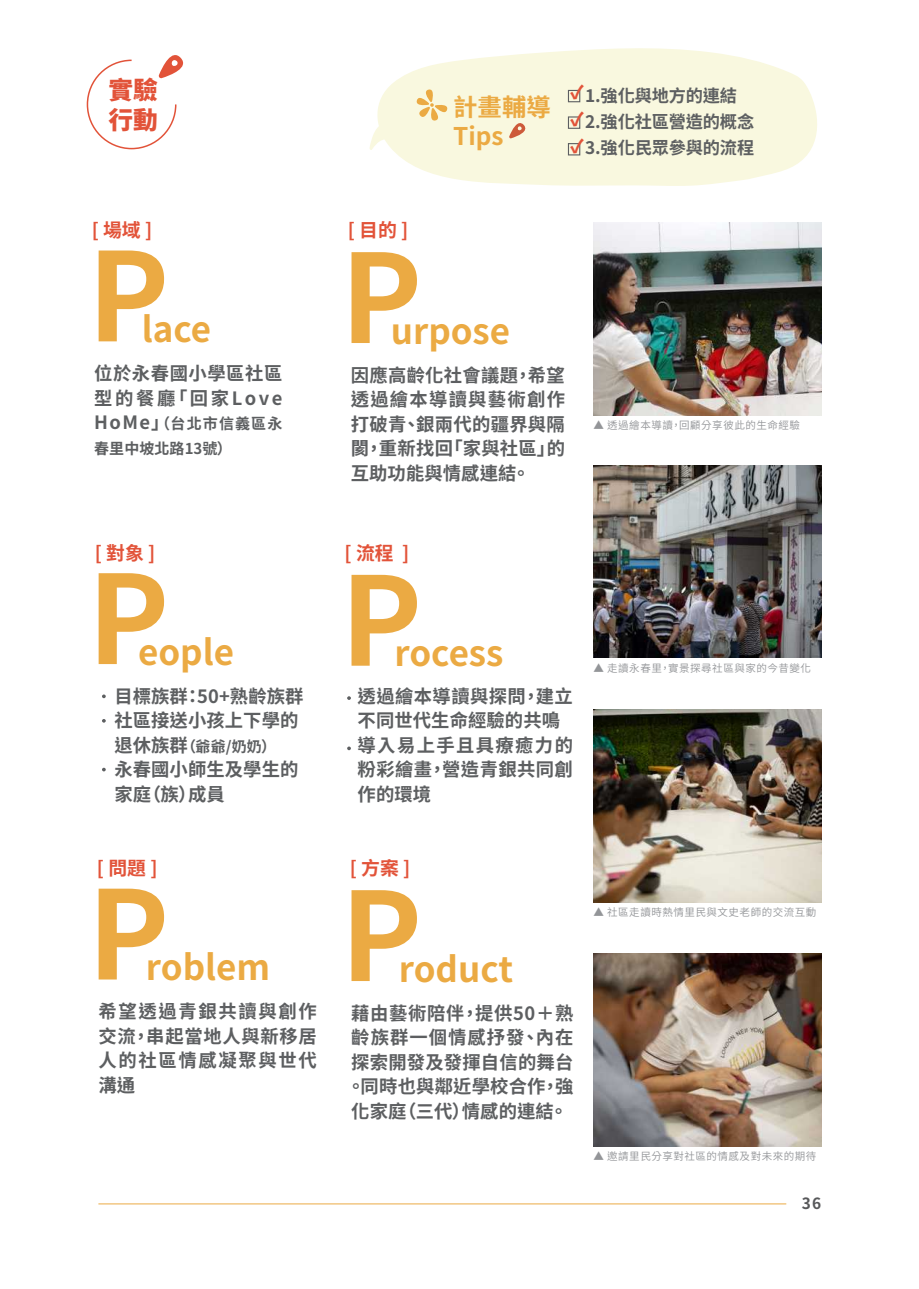
<style>
.page{position:relative;width:919px;height:1289px;background:#fff}
.page>*{position:absolute;margin:0;border:0;box-sizing:border-box;transform-origin:0 0}
.t1{font:700 122.7px "Noto Sans CJ Ktc";color:#ebaa43}
.t2{font:700 34.95px "Noto Sans CJ Ktc";color:#ebaa43}
.t3{font:900 24.75px/29.5px "Noto Sans CJ Ktc";color:#e25339}
.t4{font:700 24.3px/29.2px "Noto Sans CJ Ktc";color:#ebaa43}
.t5{font:700 18.9px "Noto Sans CJ Ktc";color:#e25339}
.t6{font:900 18.45px "Noto Sans CJ Ktc";color:#e25339}
.t7{font:700 18.3px/24.5px "Noto Sans CJ Ktc";letter-spacing:.015em;color:#5d5f61}
.t8{font:700 17.25px "Noto Sans CJ Ktc";letter-spacing:-.01em;color:#5d5f61}
.t9{font:700 15.45px "Noto Sans CJ Ktc";color:#57585a}
.t10{font:700 15px/24.5px "Noto Sans CJ Ktc";letter-spacing:.005em;color:#5d5f61}
.t11{font:600 10.5px "Noto Sans CJ Ktc";letter-spacing:.05em;color:#939598}
.s1{font-size:18.3px}
.s2{font-weight:900;font-size:18.45px;color:#e25339}
</style>
<div class="page">
<svg style="left:102px;top:694px;width:4px;height:4px"></svg>
<svg style="left:102px;top:719px;width:4px;height:3px"></svg>
<svg style="left:102px;top:767px;width:4px;height:4px"></svg>
<img style="left:593px;top:222px;width:228px;height:193px">
<img style="left:593px;top:465px;width:228px;height:193px">
<img style="left:593px;top:709px;width:228px;height:193px">
<img style="left:593px;top:953px;width:228px;height:192px">
<svg style="left:86px;top:55px;width:98px;height:95px"></svg>
<svg style="left:347px;top:696px;width:4px;height:4px"></svg>
<svg style="left:347px;top:746px;width:4px;height:4px"></svg>
<hr style="left:98px;top:1203px;width:688px;height:1px;background:#ebaa43">
<svg style="left:377px;top:48px;width:440px;height:138px;background:#f9f8e3"></svg>
<svg style="left:369px;top:120px;width:25px;height:31px"></svg>
<svg style="left:509px;top:118px;width:20px;height:21px"></svg>
<svg style="left:415px;top:88px;width:34px;height:34px"></svg>
<div style="left:568px;top:90px;width:12px;height:12px;border:1px solid #5d5f61"></div>
<div style="left:568px;top:116px;width:12px;height:13px;border:1px solid #5d5f61"></div>
<div style="left:568px;top:143px;width:12px;height:12px;border:1px solid #5d5f61"></div>
<h3 class="t3" style="left:109px;top:76px;width:51px">實驗行動</h3>
<p class="t5" style="left:92px;top:220px;width:62px">[ 場域 ]</p>
<h1 class="t1" style="left:87px;top:227px;width:83px">P</h1>
<p class="t7" style="left:94px;top:362px;width:190px">位於永春國小學區社區型的餐廳「回家Love</p>
<p class="t10" style="left:94px;top:411px;width:190px"><span class="s1">HoMe」</span>（台北市信義區永春里中坡北路13號）</p>
<h2 class="t2" style="left:142px;top:309px;width:71px">lace</h2>
<p class="t5" style="left:95px;top:542px;width:62px">[ 對象 ]</p>
<h1 class="t1" style="left:87px;top:550px;width:83px">P</h1>
<h2 class="t2" style="left:138px;top:632px;width:97px">eople</h2>
<p class="t7" style="left:114px;top:684px;width:191px">目標族群：50+熟齡族群社區接送小孩上下學的</p>
<p class="t10" style="left:114px;top:734px;width:163px"><span class="s1">退休族群</span>（爺爺/奶奶）</p>
<p class="t7" style="left:114px;top:757px;width:185px">永春國小師生及學生的家庭（族）成員</p>
<p class="t5" style="left:97px;top:857px;width:62px">[ 問題 ]</p>
<h1 class="t1" style="left:87px;top:865px;width:83px">P</h1>
<h2 class="t2" style="left:146px;top:947px;width:126px">roblem</h2>
<p class="t7" style="left:98px;top:999px;width:220px;text-align:justify">希望透過青銀共讀與創作交流，串起當地人與新移居人的社區情感凝聚與世代溝通</p>
<p class="t6" style="left:570px;top:82px;width:15px">✓</p>
<h3 class="t4" style="left:453px;top:93px;width:99px">計畫輔導<br>Tips</h3>
<p class="t8" style="left:585px;top:86px;width:153px">1.強化與地方的連結</p>
<p class="t8" style="left:570px;top:112px;width:186px"><span class="s2">✓</span>2.強化社區營造的概念</p>
<p class="t8" style="left:570px;top:138px;width:186px"><span class="s2">✓</span>3.強化民眾參與的流程</p>
<p class="t5" style="left:348px;top:220px;width:62px">[ 目的 ]</p>
<h1 class="t1" style="left:340px;top:229px;width:83px">P</h1>
<h2 class="t2" style="left:391px;top:311px;width:121px">urpose</h2>
<p class="t7" style="left:351px;top:363px;width:216px;text-align:justify">因應高齡化社會議題，希望透過繪本導讀與藝術創作打破青、銀兩代的疆界與隔閡，重新找回「家與社區」的互助功能與情感連結。</p>
<p class="t11" style="left:593px;top:419px;width:208px">▲ 透過繪本導讀，回顧分享彼此的生命經驗</p>
<p class="t5" style="left:344px;top:542px;width:66px">[ 流程 ]</p>
<h1 class="t1" style="left:340px;top:551px;width:83px">P</h1>
<h2 class="t2" style="left:394px;top:633px;width:110px">rocess</h2>
<p class="t7" style="left:357px;top:684px;width:217px">透過繪本導讀與探問，建立不同世代生命經驗的共鳴導入易上手且具療癒力的粉彩繪畫，營造青銀共同創作的環境</p>
<p class="t11" style="left:593px;top:662px;width:219px">▲ 走讀永春里，實景探尋社區與家的今昔變化</p>
<p class="t5" style="left:350px;top:857px;width:62px">[ 方案 ]</p>
<h1 class="t1" style="left:340px;top:866px;width:83px">P</h1>
<h2 class="t2" style="left:399px;top:949px;width:116px">roduct</h2>
<p class="t7" style="left:347px;top:1001px;width:228px;text-align:justify">藉由藝術陪伴，提供50＋熟齡族群一個情感抒發、內在探索開發及發揮自信的舞台。同時也與鄰近學校合作，強化家庭（三代）情感的連結。</p>
<p class="t11" style="left:593px;top:906px;width:224px">▲ 社區走讀時熱情里民與文史老師的交流互動</p>
<p class="t11" style="left:593px;top:1149px;width:224px">▲ 邀請里民分享對社區的情感及對未來的期待</p>
<p class="t9" style="left:801px;top:1194px;width:21px">36</p>
</div>
